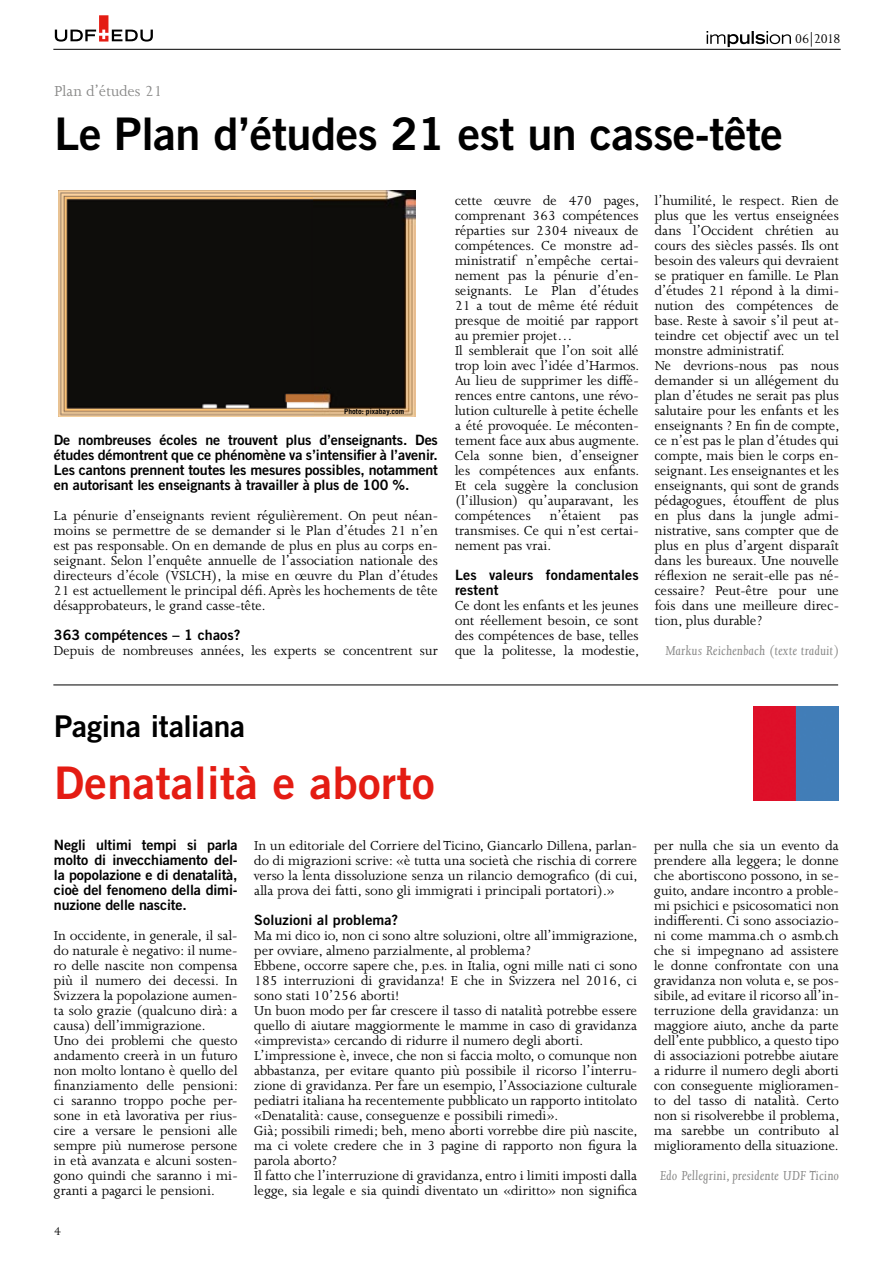
<style>
.page{position:relative;width:893px;height:1263px;background:#fff}
.page>*{position:absolute;margin:0;border:0;box-sizing:border-box;transform-origin:0 0}
.t1{font:45px "Trade Gothic LT Std Bd 2";letter-spacing:-.01em;color:#000}
.t2{font:45px "Trade Gothic LT Std Bd 2";letter-spacing:.01em;color:#e41c13}
.t3{font:30px "Trade Gothic LT Std Bd 2";letter-spacing:-.01em;color:#000}
.t4{font:16.65px "Joanna MT Std";color:#888887}
.t5{font:15px/15px "Joanna MT Std";color:#000;text-align:justify}
.t6{font:italic 15px "Joanna MT Std";letter-spacing:.02em;color:#888887}
.t7{font:14.55px "Joanna MT Std";letter-spacing:-.075em;color:#000}
.t8{font:14.25px/15px "Trade Gothic LT Std Bd 2";letter-spacing:-.01em;color:#000;text-align:justify}
.t9{font:14.25px/15px "Trade Gothic LT Std Bd 2";letter-spacing:.01em;color:#000}
.t10{font:13.35px "Joanna MT Std";color:#000}
.t11{font:700 7.5px "Trade Gothic LT Std";color:#000}
</style>
<div class="page">
<svg style="left:54px;top:15px;width:99px;height:27px"></svg>
<svg style="left:706px;top:31px;width:85px;height:16px"></svg>
<hr style="left:53px;top:49px;width:788px;height:1px;background:#000">
<img style="left:58px;top:190px;width:357px;height:227px">
<img style="left:754px;top:707px;width:84px;height:93px">
<hr style="left:53px;top:685px;width:785px;height:1px;background:#000">
<p class="t7" style="left:795px;top:31px;width:47px">06|2018</p>
<p class="t4" style="left:54px;top:82px;width:110px">Plan d’études 21</p>
<h1 class="t1" style="left:54px;top:106px;width:730px">Le Plan d’études 21 est un casse-tête</h1>
<p class="t11" style="left:344px;top:407px;width:62px">Photo: pixabay.com</p>
<p class="t8" style="left:54px;top:432px;width:386px">De nombreuses écoles ne trouvent plus d’enseignants. Des études démontrent que ce phénomène va s’intensifier à l’avenir.<br>Les cantons prennent toutes les mesures possibles, notamment en autorisant les enseignants à travailler à plus de 100 %.</p>
<p class="t5" style="left:54px;top:508px;width:386px">La pénurie d’enseignants revient régulièrement. On peut néan&shy;moins se permettre de se demander si le Plan d’études 21 n’en est pas responsable. On en demande de plus en plus au corps en&shy;seignant. Selon l’enquête annuelle de l’association nationale des directeurs d’école (VSLCH), la mise en œuvre du Plan d’études 21 est actuellement le principal défi. Après les hochements de tête désapprobateurs, le grand casse-tête.</p>
<p class="t9" style="left:54px;top:627px;width:188px">363 compétences – 1 chaos?</p>
<p class="t5" style="left:54px;top:643px;width:385px">Depuis de nombreuses années, les experts se concentrent sur</p>
<p class="t5" style="left:455px;top:193px;width:186px;text-align:left">cette œuvre de 470 pages, comprenant 363 compétences réparties sur 2304 niveaux de compétences. Ce monstre ad&shy;ministratif n’empêche certai&shy;nement pas la pénurie d’en&shy;seignants. Le Plan d’études<br>21 a tout de même été réduit presque de moitié par rapport au premier projet…<br>Il semblerait que l’on soit allé trop loin avec l’idée d’Harmos.<br>Au lieu de supprimer les diffé&shy;rences entre cantons, une révo&shy;lution culturelle à petite échelle a été provoquée. Le méconten&shy;tement face aux abus augmente.<br>Cela sonne bien, d’enseigner les compétences aux enfants.<br>Et cela suggère la conclusion (l’illusion) qu’auparavant, les compétences</p>
<p class="t5" style="left:550px;top:508px;width:53px">n’étaient</p>
<p class="t5" style="left:455px;top:508px;width:185px;text-indent:165px">pas transmises. Ce qui n’est certai&shy;nement pas vrai.</p>
<p class="t9" style="left:455px;top:567px;width:185px">Les valeurs fondamentales restent</p>
<p class="t5" style="left:455px;top:598px;width:186px">Ce dont les enfants et les jeunes ont réellement besoin, ce sont des compétences de base, telles que la politesse, la modestie,</p>
<p class="t5" style="left:655px;top:193px;width:186px;text-align:left">l’humilité, le respect. Rien de plus que les vertus enseignées dans l’Occident chrétien au cours des siècles passés. Ils ont besoin des valeurs qui devraient se pratiquer en famille. Le Plan d’études 21 répond à la dimi&shy;nution des compétences de base. Reste à savoir s’il peut at&shy;teindre cet objectif avec un tel monstre administratif.<br>Ne devrions-nous pas nous demander si un allégement du plan d’études ne serait pas plus salutaire pour les enfants et les enseignants ? En fin de compte, ce n’est pas le plan d’études qui compte, mais bien le corps en&shy;seignant. Les enseignantes et les enseignants, qui sont de grands pédagogues, étouffent de plus en plus dans la jungle admi&shy;nistrative, sans compter que de plus en plus d’argent disparaît dans les bureaux. Une nouvelle réflexion ne serait-elle pas né&shy;cessaire? Peut-être pour une fois dans une meilleure direc&shy;tion, plus durable?</p>
<p class="t6" style="left:665px;top:642px;width:175px">Markus Reichenbach (texte traduit)</p>
<h2 class="t3" style="left:54px;top:708px;width:193px">Pagina italiana</h2>
<h1 class="t2" style="left:54px;top:755px;width:382px">Denatalità e aborto</h1>
<p class="t8" style="left:54px;top:837px;width:185px">Negli ultimi tempi si parla molto di invecchiamento del&shy;la popolazione e di denatalità, cioè del fenomeno della dimi&shy;nuzione delle nascite.</p>
<p class="t5" style="left:54px;top:928px;width:186px;text-align:left">In occidente, in generale, il sal&shy;do naturale è negativo: il nume&shy;ro delle nascite non compensa più il numero dei decessi. In<br>Svizzera la popolazione aumen&shy;ta solo grazie (qualcuno dirà: a causa) dell’immigrazione.<br>Uno dei problemi che questo andamento creerà in un futuro non molto lontano è quello del finanziamento delle pensioni: ci saranno troppo poche per&shy;sone in età lavorativa per rius&shy;cire a versare le pensioni alle sempre più numerose persone in età avanzata e alcuni sosten&shy;gono quindi che saranno i mi&shy;granti a pagarci le pensioni.</p>
<p class="t10" style="left:54px;top:1224px;width:8px">4</p>
<p class="t5" style="left:254px;top:838px;width:385px">In un editoriale del Corriere del Ticino, Giancarlo Dillena, parlan&shy;do di migrazioni scrive: «è tutta una società che rischia di correre verso la lenta dissoluzione senza un rilancio demografico (di cui, alla prova dei fatti, sono gli immigrati i principali portatori).»</p>
<p class="t9" style="left:254px;top:912px;width:145px">Soluzioni al problema?</p>
<p class="t5" style="left:254px;top:928px;width:385px;text-align:left">Ma mi dico io, non ci sono altre soluzioni, oltre all’immigrazione, per ovviare, almeno parzialmente, al problema?<br>Ebbene, occorre sapere che, p.es. in Italia, ogni mille nati ci sono 185 interruzioni di gravidanza! E che in Svizzera nel 2016, ci sono stati 10’256 aborti!<br>Un buon modo per far crescere il tasso di natalità potrebbe essere quello di aiutare maggiormente le mamme in caso di gravidanza «imprevista» cercando di ridurre il numero degli aborti.<br>L’impressione è, invece, che non si faccia molto, o comunque non abbastanza, per evitare quanto più possibile il ricorso l’interru&shy;zione di gravidanza. Per fare un esempio, l’Associazione culturale pediatri italiana ha recentemente pubblicato un rapporto intitolato «Denatalità: cause, conseguenze e possibili rimedi».<br>Già; possibili rimedi; beh, meno aborti vorrebbe dire più nascite, ma ci volete credere che in 3 pagine di rapporto non figura la parola aborto?<br>Il fatto che l’interruzione di gravidanza, entro i limiti imposti dalla legge, sia legale e sia quindi diventato un «diritto» non significa</p>
<p class="t5" style="left:654px;top:838px;width:187px">per nulla che sia un evento da prendere alla leggera; le donne che abortiscono possono, in se&shy;guito, andare incontro a proble&shy;mi psichici e psicosomatici non indifferenti. Ci sono associazio&shy;ni come mamma.ch o asmb.ch che si impegnano ad assistere le donne confrontate con una gravidanza non voluta e, se pos&shy;sibile, ad evitare il ricorso all’in&shy;terruzione della gravidanza: un maggiore aiuto, anche da parte dell’ente pubblico, a questo tipo di associazioni potrebbe aiutare a ridurre il numero degli aborti con conseguente miglioramen&shy;to del tasso di natalità. Certo non si risolverebbe il problema, ma sarebbe un contributo al miglioramento della situazione.</p>
<p class="t6" style="left:660px;top:1167px;width:180px">Edo Pellegrini, presidente UDF Ticino</p>
</div>
